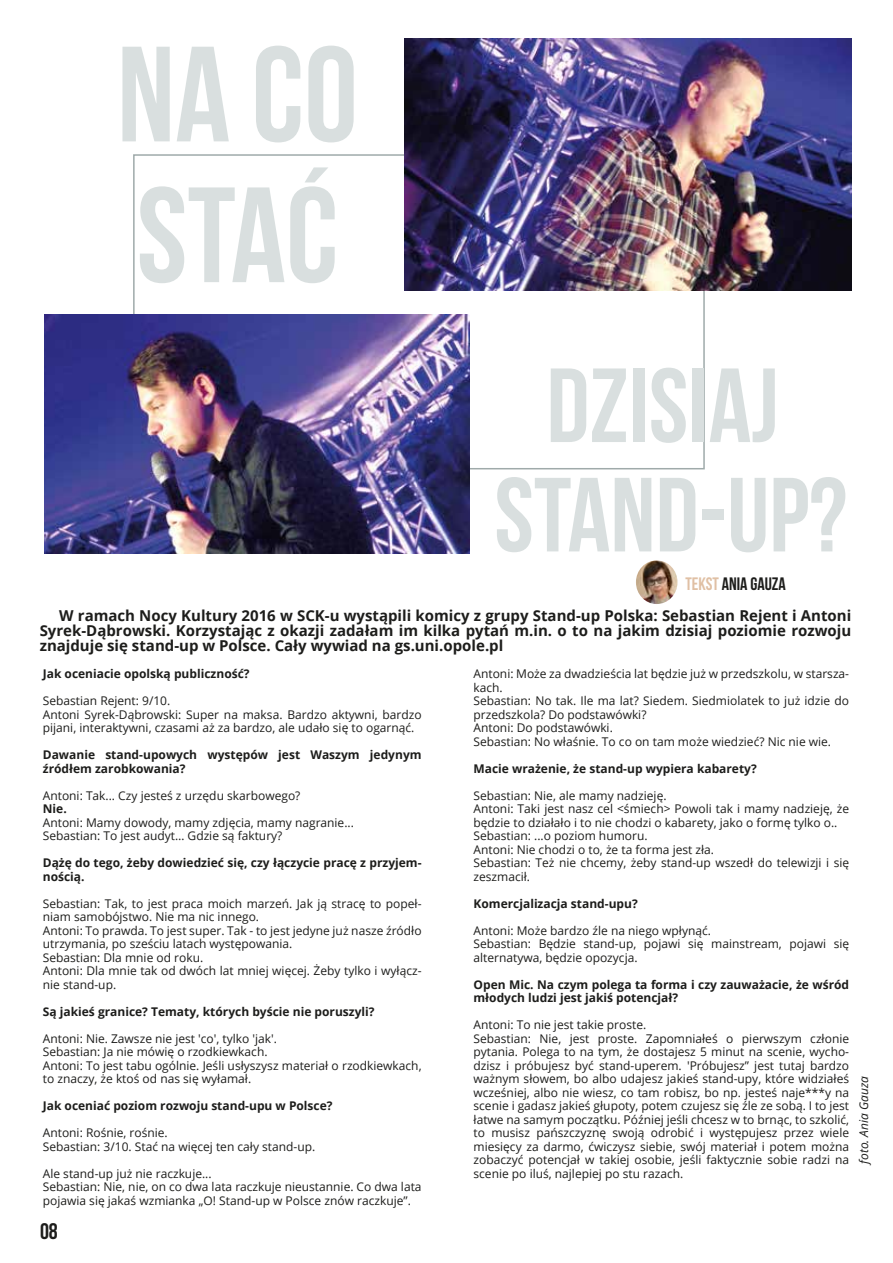
<style>
.page{position:relative;width:893px;height:1263px;background:#fff}
.page>*{position:absolute;margin:0;border:0;box-sizing:border-box;transform-origin:0 0}
.t1{font:22.5px "Bebas Neue";color:#1d1d1b}
.t2{font:18px "Bebas Neue";color:#1d1d1b}
.t3{font:700 15px/15px "Open Sans";color:#1d1d1b;text-align:justify}
.t4{font:12px/13.5px "Open Sans";color:#1d1d1b}
.t5{font:700 12px/13.5px "Open Sans";color:#1d1d1b}
.t6{font:italic 12px "Open Sans";color:#1d1d1b}
.s1{color:#e0c0a4}
</style>
<div class="page">
<img style="left:636px;top:560px;width:41px;height:44px">
<svg style="left:122px;top:47px;width:48px;height:94px"></svg>
<svg style="left:177px;top:47px;width:52px;height:94px"></svg>
<svg style="left:256px;top:46px;width:44px;height:96px"></svg>
<svg style="left:308px;top:46px;width:46px;height:96px"></svg>
<svg style="left:140px;top:186px;width:144px;height:97px"></svg>
<svg style="left:290px;top:167px;width:45px;height:116px"></svg>
<img style="left:404px;top:39px;width:447px;height:251px">
<img style="left:44px;top:314px;width:426px;height:239px">
<svg style="left:551px;top:368px;width:35px;height:74px"></svg>
<svg style="left:592px;top:368px;width:34px;height:74px"></svg>
<div style="left:633px;top:368px;width:11px;height:74px;background:#d9dfdf"></div>
<svg style="left:651px;top:368px;width:35px;height:75px"></svg>
<div style="left:693px;top:368px;width:11px;height:74px;background:#d9dfdf"></div>
<svg style="left:710px;top:368px;width:65px;height:74px"></svg>
<svg style="left:497px;top:477px;width:112px;height:75px"></svg>
<svg style="left:615px;top:478px;width:36px;height:73px"></svg>
<svg style="left:660px;top:478px;width:35px;height:73px"></svg>
<div style="left:702px;top:509px;width:21px;height:11px;background:#d9dfdf"></div>
<svg style="left:731px;top:478px;width:34px;height:74px"></svg>
<svg style="left:774px;top:477px;width:71px;height:74px"></svg>
<h2 class="t2" style="left:685px;top:574px;width:102px"><span class="s1">TEKST</span> ANIA GAUZA</h2>
<p class="t3" style="left:40px;top:608px;width:813px;text-indent:20px">W ramach Nocy Kultury 2016 w SCK-u wystąpili komicy z grupy Stand-up Polska: Sebastian Rejent i Antoni Syrek-Dąbrowski. Korzystając z okazji zadałam im kilka pytań m.in. o to na jakim dzisiaj poziomie rozwoju znajduje się stand-up w Polsce. Cały wywiad na gs.uni.opole.pl</p>
<p class="t5" style="left:43px;top:667px;width:208px">Jak oceniacie opolską publiczność?</p>
<p class="t4" style="left:43px;top:694px;width:380px">Sebastian Rejent: 9/10.<br>Antoni Syrek-Dąbrowski: Super na maksa. Bardzo aktywni, bardzo pijani, interaktywni, czasami aż za bardzo, ale udało się to ogarnąć.</p>
<p class="t5" style="left:43px;top:748px;width:380px">Dawanie stand-upowych występów jest Waszym jedynym źródłem zarobkowania?</p>
<p class="t4" style="left:43px;top:788px;width:259px">Antoni: Tak... Czy jesteś z urzędu skarbowego?</p>
<p class="t5" style="left:43px;top:802px;width:25px">Nie.</p>
<p class="t4" style="left:43px;top:815px;width:313px">Antoni: Mamy dowody, mamy zdjęcia, mamy nagranie...<br>Sebastian: To jest audyt… Gdzie są faktury?</p>
<p class="t5" style="left:43px;top:856px;width:380px">Dążę do tego, żeby dowiedzieć się, czy łączycie pracę z przyjem&shy;nością.</p>
<p class="t4" style="left:43px;top:896px;width:380px">Sebastian: Tak, to jest praca moich marzeń. Jak ją stracę to popeł&shy;niam samobójstwo. Nie ma nic innego.<br>Antoni: To prawda. To jest super. Tak - to jest jedyne już nasze źródło utrzymania, po sześciu latach występowania.<br>Sebastian: Dla mnie od roku.<br>Antoni: Dla mnie tak od dwóch lat mniej więcej. Żeby tylko i wyłącz&shy;nie stand-up.</p>
<p class="t5" style="left:43px;top:1004px;width:333px">Są jakieś granice? Tematy, których byście nie poruszyli?</p>
<p class="t4" style="left:43px;top:1031px;width:380px">Antoni: Nie. Zawsze nie jest 'co', tylko 'jak'.<br>Sebastian: Ja nie mówię o rzodkiewkach.<br>Antoni: To jest tabu ogólnie. Jeśli usłyszysz materiał o rzodkiewkach, to znaczy, że ktoś od nas się wyłamał.</p>
<p class="t5" style="left:43px;top:1099px;width:291px">Jak oceniać poziom rozwoju stand-upu w Polsce?</p>
<p class="t4" style="left:43px;top:1126px;width:274px">Antoni: Rośnie, rośnie.<br>Sebastian: 3/10. Stać na więcej ten cały stand-up.</p>
<p class="t4" style="left:43px;top:1166px;width:380px">Ale stand-up już nie raczkuje...<br>Sebastian: Nie, nie, on co dwa lata raczkuje nieustannie. Co dwa lata pojawia się jakaś wzmianka „O! Stand-up w Polsce znów raczkuje”.</p>
<p class="t4" style="left:474px;top:667px;width:377px">Antoni: Może za dwadzieścia lat będzie już w przedszkolu, w starsza&shy;kach.<br>Sebastian: No tak. Ile ma lat? Siedem. Siedmiolatek to już idzie do przedszkola? Do podstawówki?<br>Antoni: Do podstawówki.<br>Sebastian: No właśnie. To co on tam może wiedzieć? Nic nie wie.</p>
<p class="t5" style="left:474px;top:761px;width:285px">Macie wrażenie, że stand-up wypiera kabarety?</p>
<p class="t4" style="left:474px;top:788px;width:377px">Sebastian: Nie, ale mamy nadzieję.<br>Antoni: Taki jest nasz cel &lt;śmiech&gt; Powoli tak i mamy nadzieję, że będzie to działało i to nie chodzi o kabarety, jako o formę tylko o..<br>Sebastian: ...o poziom humoru.<br>Antoni: Nie chodzi o to, że ta forma jest zła.<br>Sebastian: Też nie chcemy, żeby stand-up wszedł do telewizji i się zeszmacił.</p>
<p class="t5" style="left:474px;top:896px;width:166px">Komercjalizacja stand-upu?</p>
<p class="t4" style="left:474px;top:923px;width:377px">Antoni: Może bardzo źle na niego wpłynąć.<br>Sebastian: Będzie stand-up, pojawi się mainstream, pojawi się alternatywa, będzie opozycja.</p>
<p class="t5" style="left:474px;top:977px;width:377px">Open Mic. Na czym polega ta forma i czy zauważacie, że wśród młodych ludzi jest jakiś potencjał?</p>
<p class="t4" style="left:474px;top:1018px;width:377px">Antoni: To nie jest takie proste.<br>Sebastian: Nie, jest proste. Zapomniałeś o pierwszym członie pytania. Polega to na tym, że dostajesz 5 minut na scenie, wycho&shy;dzisz i próbujesz być stand-uperem. 'Próbujesz” jest tutaj bardzo ważnym słowem, bo albo udajesz jakieś stand-upy, które widziałeś wcześniej, albo nie wiesz, co tam robisz, bo np. jesteś naje***y na scenie i gadasz jakieś głupoty, potem czujesz się źle ze sobą. I to jest łatwe na samym początku. Później jeśli chcesz w to brnąc, to szkolić, to musisz pańszczyznę swoją odrobić i występujesz przez wiele miesięcy za darmo, ćwiczysz siebie, swój materiał i potem można zobaczyć potencjał w takiej osobie, jeśli faktycznie sobie radzi na scenie po iluś, najlepiej po stu razach.</p>
<h1 class="t1" style="left:40px;top:1219px;width:19px">08</h1>
<p class="t6" style="left:856px;top:1164px;width:89px;rotate:-90deg">foto. Ania Gauza</p>
</div>
